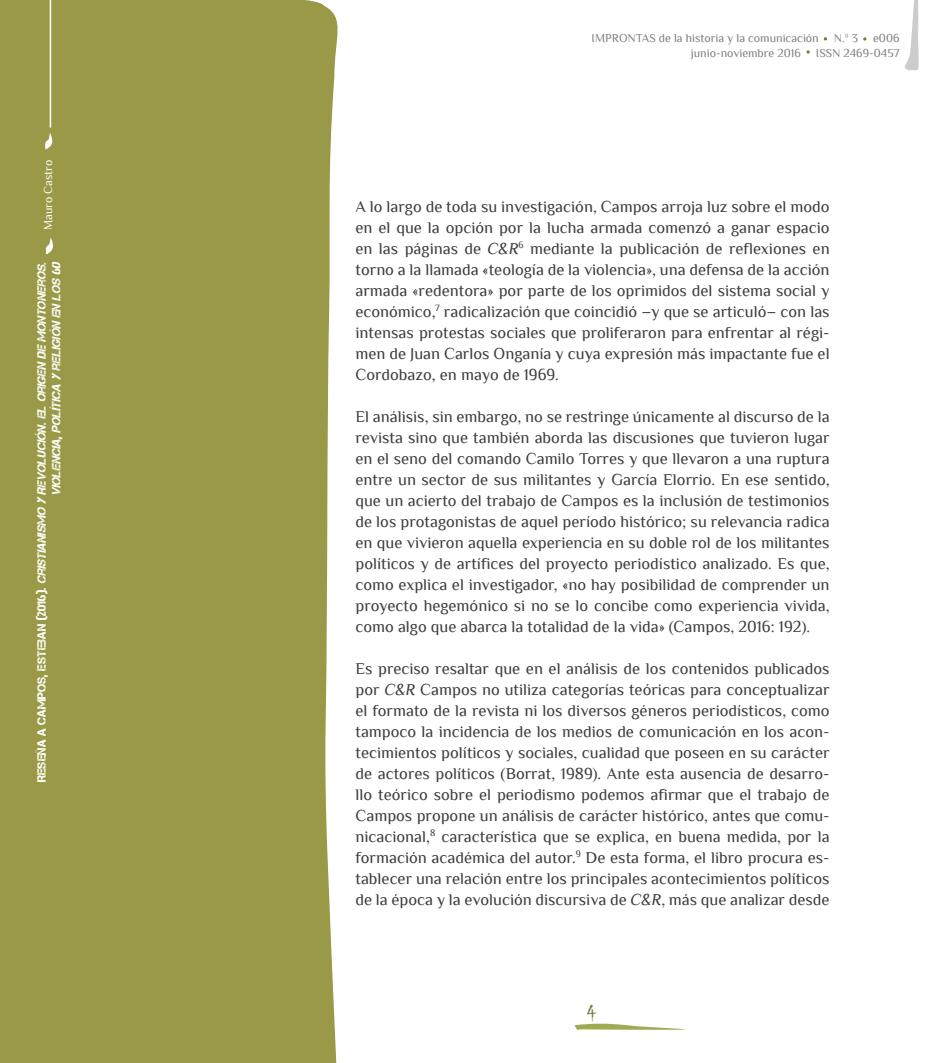
<style>
.page{position:relative;width:936px;height:1063px;background:#fff}
.page>*{position:absolute;margin:0;border:0;box-sizing:border-box;transform-origin:0 0}
.t1{font:24px "Chiller";color:#737d42}
.tx_principal{font:16.5px/21px "Philosopher";color:#3e3e3f;text-align:justify}
.t2{font:italic 12px/14.4px "Captureit";color:#fff;text-align:right}
.t3{font:12px "Philosopher";color:#808080}
.t4{font:12px "Philosopher";color:#fff}
.s1{font-style:normal}
.s2{font-style:italic}
</style>
<div class="page">
<div style="left:0;top:0;width:338px;height:1063px;background:#999947"></div>
<hr style="left:50px;top:0;width:1px;height:128px;background:#fff">
<svg style="left:44px;top:238px;width:11px;height:16px"></svg>
<svg style="left:44px;top:133px;width:10px;height:17px"></svg>
<svg style="left:574px;top:1023px;width:112px;height:7px"></svg>
<svg style="left:863px;top:37px;width:3px;height:4px"></svg>
<svg style="left:904px;top:0;width:15px;height:70px"></svg>
<p class="t4" style="left:42px;top:230px;width:72px;rotate:-90deg">Mauro Castro</p>
<p class="t2" style="left:35px;top:782px;width:524px;rotate:-90deg"><span class="s1">R e s e ñ a a C a m p o s , E s t e b a n ( 2 0 1 6 ) .</span> Cristianismo y Revolución.El origen de Montoneros.<br>Violencia,política y religión en los 60</p>
<p class="t3" style="left:591px;top:32px;width:268px">IMPRONTAS de la historia y la comunicación N.º 3</p>
<p class="t3" style="left:873px;top:32px;width:28px">e006</p>
<p class="t3" style="left:690px;top:46px;width:112px">junio-noviembre 2016</p>
<p class="t3" style="left:815px;top:46px;width:85px">ISSN 2469-0457</p>
<p class="tx_principal" style="left:355px;top:196px;width:475px">A lo largo de toda su investigación, Campos arroja luz sobre el modo en el que la opción por la lucha armada comenzó a ganar espacio en las páginas de <span class="s2">C&amp;R</span><sup>6</sup> mediante la publicación de reflexiones en torno a la llamada «teología de la violencia», una defensa de la acción armada «redentora» por parte de los oprimidos del sistema social y económico,<sup>7</sup> radicalización que coincidió –y que se articuló– con las intensas protestas sociales que proliferaron para enfrentar al régi&shy;men de Juan Carlos Onganía y cuya expresión más impactante fue el Cordobazo, en mayo de 1969.</p>
<p class="tx_principal" style="left:355px;top:406px;width:475px">El análisis, sin embargo, no se restringe únicamente al discurso de la revista sino que también aborda las discusiones que tuvieron lugar en el seno del comando Camilo Torres y que llevaron a una ruptura entre un sector de sus militantes y García Elorrio. En ese sentido, que un acierto del trabajo de Campos es la inclusión de testimonios de los protagonistas de aquel período histórico; su relevancia radica en que vivieron aquella experiencia en su doble rol de los militantes políticos y de artífices del proyecto periodístico analizado. Es que, como explica el investigador, «no hay posibilidad de comprender un proyecto hegemónico si no se lo concibe como experiencia vivida, como algo que abarca la totalidad de la vida» (Campos, 2016: 192).</p>
<p class="tx_principal" style="left:355px;top:658px;width:475px">Es preciso resaltar que en el análisis de los contenidos publicados por <span class="s2">C&amp;R</span> Campos no utiliza categorías teóricas para conceptualizar el formato de la revista ni los diversos géneros periodísticos, como tampoco la incidencia de los medios de comunicación en los acon&shy;tecimientos políticos y sociales, cualidad que poseen en su carácter de actores políticos (Borrat, 1989). Ante esta ausencia de desarro&shy;llo teórico sobre el periodismo podemos afirmar que el trabajo de Campos propone un análisis de carácter histórico, antes que comu&shy;nicacional,<sup>8</sup> característica que se explica, en buena medida, por la formación académica del autor.<sup>9</sup> De esta forma, el libro procura es&shy;tablecer una relación entre los principales acontecimientos políticos de la época y la evolución discursiva de <span class="s2">C&amp;R</span>, más que analizar desde</p>
<h1 class="t1" style="left:587px;top:1000px;width:12px">4</h1>
</div>
